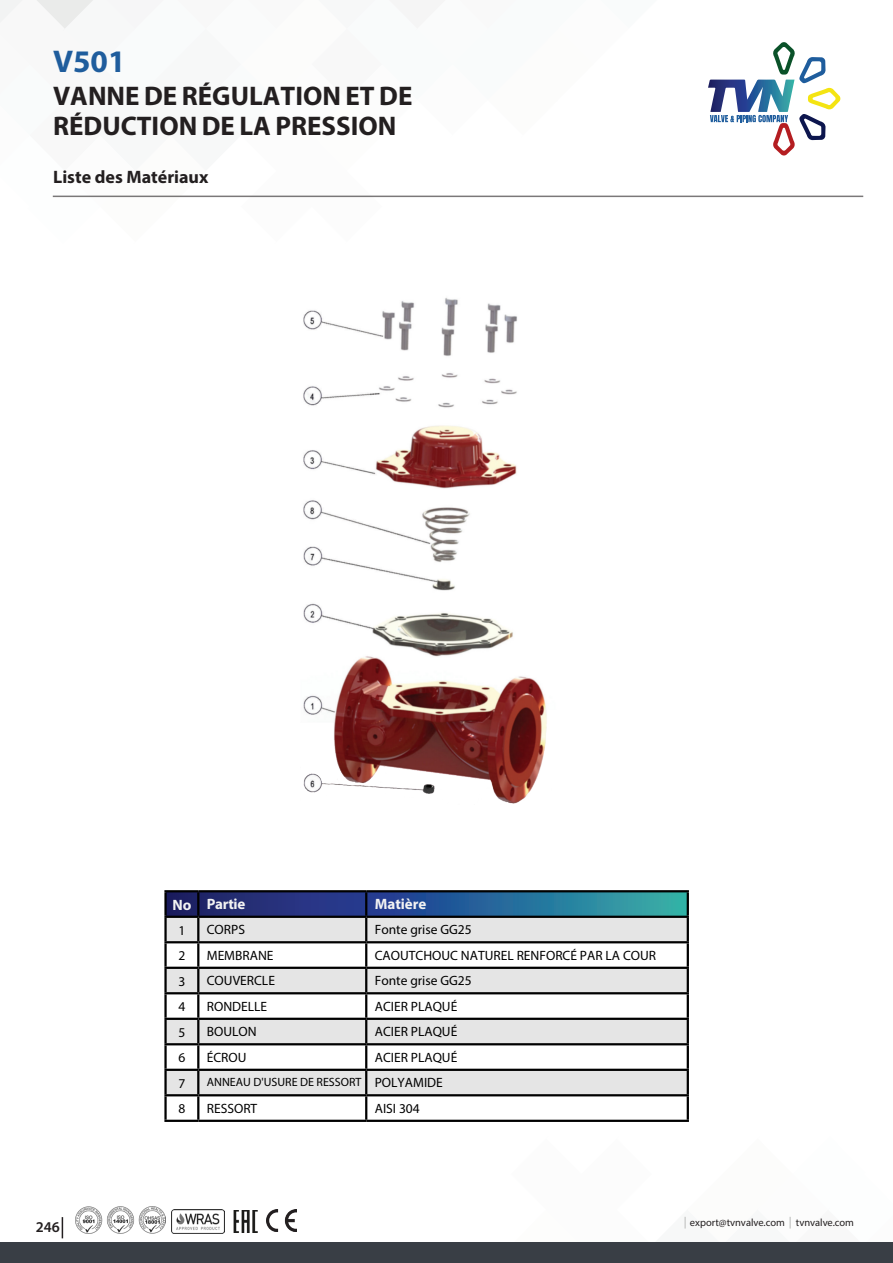
<style>
.page{position:relative;width:893px;height:1263px;background:#fff}
.page>*{position:absolute;margin:0;border:0;box-sizing:border-box;transform-origin:0 0}
.t1{font:700 31.5px "Myriad Pro";color:#1f5d9d}
.t2{font:700 27px/29.8px "Myriad Pro";color:#231f20}
.t3{font:700 18px "Myriad Pro";color:#231f20}
.t4{font:700 15px "Myriad Pro";color:#f2f2f2}
.t5{font:600 15px "Myriad Pro";color:#231f20}
.t6{font:13.5px "Myriad Pro";color:#000}
.t7{font:12px "Myriad Pro";color:#000}
.t8{font:10.5px "Myriad Pro";color:#231f20}
</style>
<div class="page">
<svg style="left:194px;top:1101px;width:74px;height:19px"></svg>
<img style="left:233px;top:1211px;width:25px;height:22px">
<svg style="left:1px;top:0;width:698px;height:198px"></svg>
<div style="left:0;top:1242px;width:893px;height:21px;background:#393e45"></div>
<svg style="left:62px;top:1217px;width:1px;height:21px"></svg>
<svg style="left:708px;top:42px;width:132px;height:113px"></svg>
<hr style="left:53px;top:196px;width:810px;height:1px;background:#231f20">
<img style="left:75px;top:1206px;width:91px;height:28px">
<img style="left:171px;top:1210px;width:54px;height:23px">
<img style="left:266px;top:1209px;width:31px;height:22px">
<svg style="left:335px;top:1096px;width:456px;height:133px"></svg>
<img style="left:303px;top:297px;width:244px;height:507px">
<svg style="left:167px;top:892px;width:520px;height:49px;background:#829bb5"></svg>
<svg style="left:167px;top:969px;width:520px;height:125px;fill:#e5e5e5"></svg>
<hr style="left:164px;top:892px;width:3px;height:24px;background:#000">
<hr style="left:164px;top:890px;width:34px;height:2px;background:#000">
<hr style="left:198px;top:890px;width:168px;height:2px;background:#000">
<hr style="left:366px;top:890px;width:323px;height:2px;background:#000">
<hr style="left:164px;top:918px;width:3px;height:23px;background:#000">
<hr style="left:164px;top:943px;width:3px;height:24px;background:#000">
<hr style="left:164px;top:994px;width:3px;height:24px;background:#000">
<hr style="left:164px;top:1045px;width:3px;height:24px;background:#000">
<hr style="left:164px;top:1096px;width:3px;height:24px;background:#000">
<hr style="left:164px;top:916px;width:34px;height:2px;background:#000">
<hr style="left:198px;top:916px;width:168px;height:2px;background:#000">
<hr style="left:366px;top:916px;width:323px;height:2px;background:#000">
<hr style="left:164px;top:941px;width:34px;height:2px;background:#000">
<hr style="left:198px;top:941px;width:168px;height:2px;background:#000">
<hr style="left:366px;top:941px;width:323px;height:2px;background:#000">
<hr style="left:164px;top:1120px;width:34px;height:2px;background:#000">
<hr style="left:198px;top:1120px;width:168px;height:2px;background:#000">
<hr style="left:366px;top:1120px;width:323px;height:2px;background:#000">
<hr style="left:197px;top:892px;width:2px;height:24px;background:#000">
<hr style="left:365px;top:892px;width:2px;height:24px;background:#000">
<hr style="left:687px;top:892px;width:2px;height:24px;background:#000">
<hr style="left:197px;top:918px;width:2px;height:23px;background:#000">
<hr style="left:365px;top:918px;width:2px;height:23px;background:#000">
<hr style="left:687px;top:918px;width:2px;height:23px;background:#000">
<hr style="left:197px;top:943px;width:2px;height:24px;background:#000">
<hr style="left:365px;top:943px;width:2px;height:24px;background:#000">
<hr style="left:687px;top:943px;width:2px;height:24px;background:#000">
<hr style="left:197px;top:994px;width:2px;height:24px;background:#000">
<hr style="left:365px;top:994px;width:2px;height:24px;background:#000">
<hr style="left:687px;top:994px;width:2px;height:24px;background:#000">
<hr style="left:197px;top:1045px;width:2px;height:24px;background:#000">
<hr style="left:365px;top:1045px;width:2px;height:24px;background:#000">
<hr style="left:687px;top:1045px;width:2px;height:24px;background:#000">
<hr style="left:197px;top:1096px;width:2px;height:24px;background:#000">
<hr style="left:365px;top:1096px;width:2px;height:24px;background:#000">
<hr style="left:687px;top:1096px;width:2px;height:24px;background:#000">
<hr style="left:164px;top:967px;width:34px;height:2px;background:#000">
<hr style="left:164px;top:969px;width:3px;height:23px;background:#000">
<hr style="left:164px;top:992px;width:34px;height:2px;background:#000">
<hr style="left:198px;top:967px;width:168px;height:2px;background:#000">
<hr style="left:197px;top:969px;width:2px;height:23px;background:#000">
<hr style="left:198px;top:992px;width:168px;height:2px;background:#000">
<hr style="left:366px;top:967px;width:323px;height:2px;background:#000">
<hr style="left:365px;top:969px;width:2px;height:23px;background:#000">
<hr style="left:687px;top:969px;width:2px;height:23px;background:#000">
<hr style="left:366px;top:992px;width:323px;height:2px;background:#000">
<hr style="left:164px;top:1018px;width:34px;height:2px;background:#000">
<hr style="left:164px;top:1020px;width:3px;height:23px;background:#000">
<hr style="left:164px;top:1043px;width:34px;height:2px;background:#000">
<hr style="left:198px;top:1018px;width:168px;height:2px;background:#000">
<hr style="left:197px;top:1020px;width:2px;height:23px;background:#000">
<hr style="left:198px;top:1043px;width:168px;height:2px;background:#000">
<hr style="left:366px;top:1018px;width:323px;height:2px;background:#000">
<hr style="left:365px;top:1020px;width:2px;height:23px;background:#000">
<hr style="left:687px;top:1020px;width:2px;height:23px;background:#000">
<hr style="left:366px;top:1043px;width:323px;height:2px;background:#000">
<hr style="left:164px;top:1069px;width:34px;height:2px;background:#000">
<hr style="left:164px;top:1071px;width:3px;height:23px;background:#000">
<hr style="left:164px;top:1094px;width:34px;height:2px;background:#000">
<hr style="left:198px;top:1069px;width:168px;height:2px;background:#000">
<hr style="left:197px;top:1071px;width:2px;height:23px;background:#000">
<hr style="left:198px;top:1094px;width:168px;height:2px;background:#000">
<hr style="left:366px;top:1069px;width:323px;height:2px;background:#000">
<hr style="left:365px;top:1071px;width:2px;height:23px;background:#000">
<hr style="left:687px;top:1071px;width:2px;height:23px;background:#000">
<hr style="left:366px;top:1094px;width:323px;height:2px;background:#000">
<p class="t1" style="left:53px;top:41px;width:74px">V501</p>
<p class="t2" style="left:53px;top:80px;width:361px">VANNE DE RÉGULATION ET DE<br>RÉDUCTION DE LA PRESSION</p>
<p class="t3" style="left:53px;top:165px;width:157px">Liste des Matériaux</p>
<p class="t4" style="left:172px;top:895px;width:20px">No</p>
<p class="t4" style="left:207px;top:894px;width:40px">Partie</p>
<p class="t4" style="left:375px;top:894px;width:53px">Matière</p>
<p class="t6" style="left:178px;top:922px;width:8px">1</p>
<p class="t6" style="left:207px;top:921px;width:40px">CORPS</p>
<p class="t6" style="left:375px;top:921px;width:98px">Fonte grise GG25</p>
<p class="t6" style="left:178px;top:947px;width:8px">2</p>
<p class="t6" style="left:207px;top:947px;width:68px">MEMBRANE</p>
<p class="t6" style="left:375px;top:947px;width:283px">CAOUTCHOUC NATUREL RENFORCÉ PAR LA COUR</p>
<p class="t6" style="left:178px;top:973px;width:8px">3</p>
<p class="t6" style="left:207px;top:972px;width:70px">COUVERCLE</p>
<p class="t6" style="left:375px;top:972px;width:98px">Fonte grise GG25</p>
<p class="t6" style="left:178px;top:998px;width:8px">4</p>
<p class="t6" style="left:207px;top:998px;width:62px">RONDELLE</p>
<p class="t6" style="left:375px;top:998px;width:84px">ACIER PLAQUÉ</p>
<p class="t6" style="left:178px;top:1024px;width:8px">5</p>
<p class="t6" style="left:207px;top:1023px;width:51px">BOULON</p>
<p class="t6" style="left:375px;top:1023px;width:84px">ACIER PLAQUÉ</p>
<p class="t6" style="left:178px;top:1049px;width:8px">6</p>
<p class="t6" style="left:207px;top:1049px;width:41px">ÉCROU</p>
<p class="t6" style="left:375px;top:1049px;width:84px">ACIER PLAQUÉ</p>
<p class="t6" style="left:178px;top:1075px;width:8px">7</p>
<p class="t7" style="left:207px;top:1074px;width:156px">ANNEAU D'USURE DE RESSORT</p>
<p class="t6" style="left:375px;top:1074px;width:70px">POLYAMIDE</p>
<p class="t6" style="left:178px;top:1100px;width:8px">8</p>
<p class="t6" style="left:207px;top:1100px;width:52px">RESSORT</p>
<p class="t6" style="left:375px;top:1100px;width:47px">AISI 304</p>
<p class="t5" style="left:36px;top:1218px;width:26px">246</p>
<p class="t8" style="left:690px;top:1216px;width:166px">export@tvnvalve.com tvnvalve.com</p>
</div>
